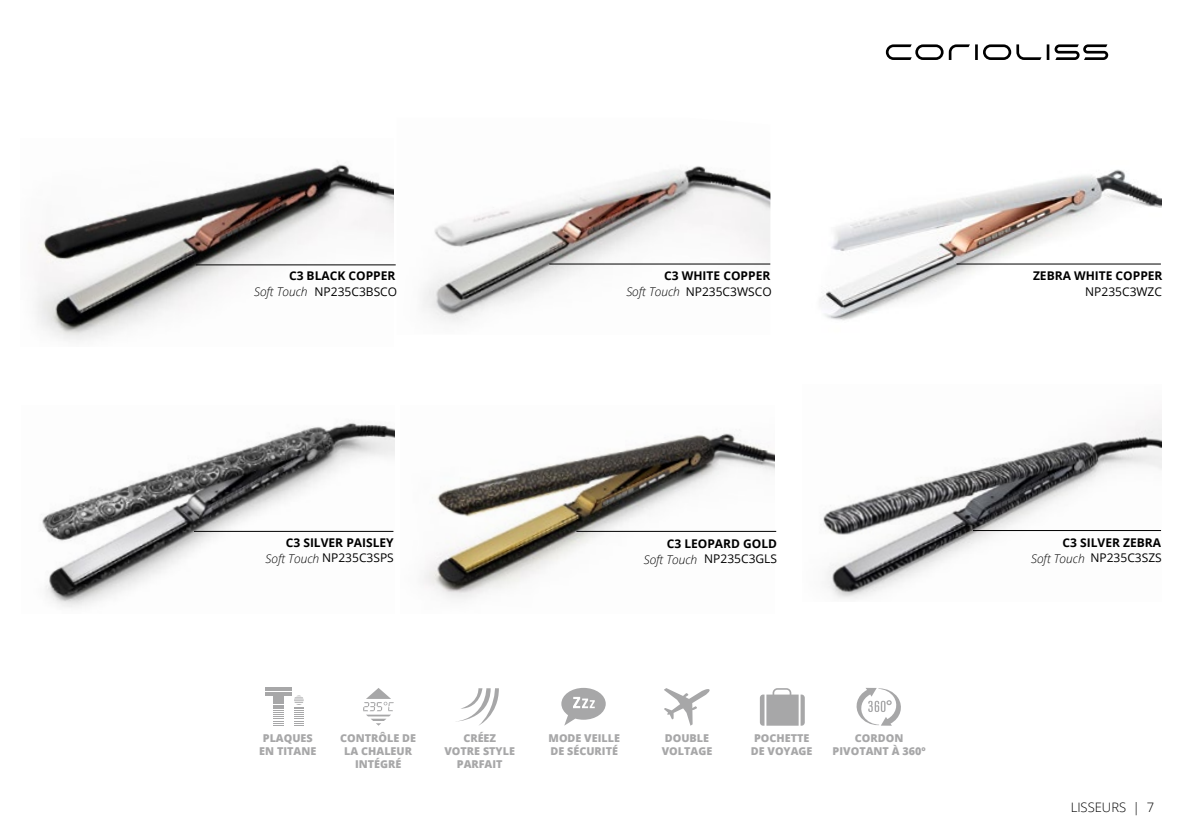
<style>
.page{position:relative;width:1191px;height:840px;background:#fff}
.page>*{position:absolute;margin:0;border:0;box-sizing:border-box;transform-origin:0 0}
.t1{font:300 13px "Open Sans";color:#000}
.t2{font:700 12px/15.6px "Open Sans";color:#000;text-align:right}
.t3{font:12px "Open Sans";color:#000}
.t4{font:italic 300 12px "Open Sans";color:#000}
.t5{font:800 10.8px/13px "Open Sans";color:#a7a7a8;text-align:center}
.s1{font-weight:300;font-style:italic}
.s2{font-weight:400}
</style>
<div class="page">
<svg style="left:265px;top:687px;width:39px;height:37px"></svg>
<svg style="left:363px;top:688px;width:31px;height:37px"></svg>
<svg style="left:456px;top:688px;width:43px;height:37px"></svg>
<svg style="left:561px;top:687px;width:45px;height:38px"></svg>
<svg style="left:664px;top:688px;width:46px;height:37px"></svg>
<svg style="left:760px;top:688px;width:44px;height:37px"></svg>
<svg style="left:856px;top:687px;width:45px;height:38px"></svg>
<img style="left:423px;top:433px;width:351px;height:167px">
<img style="left:36px;top:162px;width:357px;height:179px">
<img style="left:41px;top:422px;width:354px;height:186px">
<hr style="left:576px;top:530px;width:200px;height:1px;background:#000">
<hr style="left:196px;top:264px;width:200px;height:1px;background:#000">
<hr style="left:194px;top:530px;width:199px;height:1px;background:#000">
<img style="left:823px;top:414px;width:338px;height:185px">
<img style="left:422px;top:166px;width:348px;height:156px">
<hr style="left:973px;top:530px;width:188px;height:1px;background:#000">
<hr style="left:549px;top:263px;width:221px;height:1px;background:#000">
<img style="left:821px;top:169px;width:340px;height:151px">
<hr style="left:956px;top:263px;width:204px;height:1px;background:#000">
<svg style="left:886px;top:44px;width:222px;height:16px"></svg>
<p class="t2" style="left:289px;top:267px;width:108px">C3 BLACK COPPER</p>
<p class="t3" style="left:314px;top:283px;width:84px">NP235C3BSCO</p>
<p class="t4" style="left:254px;top:283px;width:55px">Soft Touch</p>
<p class="t2" style="left:664px;top:267px;width:108px">C3 WHITE COPPER</p>
<p class="t3" style="left:685px;top:283px;width:87px">NP235C3WSCO</p>
<p class="t4" style="left:626px;top:283px;width:55px">Soft Touch</p>
<p class="t2" style="left:1033px;top:267px;width:131px">ZEBRA WHITE COPPER</p>
<p class="t3" style="left:1085px;top:283px;width:78px">NP235C3WZC</p>
<p class="t2" style="left:266px;top:534px;width:130px">C3 SILVER PAISLEY<br><span class="s1">Soft Touch</span> <span class="s2">NP235C3SPS</span></p>
<p class="t2" style="left:1062px;top:534px;width:100px">C3 SILVER ZEBRA</p>
<p class="t2" style="left:667px;top:535px;width:112px">C3 LEOPARD GOLD</p>
<p class="t3" style="left:704px;top:550px;width:74px">NP235C3GLS</p>
<p class="t4" style="left:1031px;top:549px;width:55px">Soft Touch</p>
<p class="t3" style="left:1090px;top:549px;width:73px">NP235C3SZS</p>
<p class="t4" style="left:643px;top:550px;width:55px">Soft Touch</p>
<p class="t5" style="left:259px;top:731px;width:59px">PLAQUES<br>EN TITANE</p>
<p class="t5" style="left:340px;top:731px;width:77px">CONTRÔLE DE<br>LA CHALEUR<br>INTÉGRÉ</p>
<p class="t5" style="left:444px;top:731px;width:72px">CRÉEZ<br>VOTRE STYLE<br>PARFAIT</p>
<p class="t5" style="left:548px;top:731px;width:73px;text-align:left">MODE VEILLE<br>DE SÉCURITÉ</p>
<p class="t5" style="left:661px;top:731px;width:52px;text-align:left">DOUBLE<br>VOLTAGE</p>
<p class="t5" style="left:751px;top:731px;width:63px;text-align:left">POCHETTE<br>DE VOYAGE</p>
<p class="t5" style="left:832px;top:731px;width:94px">CORDON<br>PIVOTANT À 360º</p>
<p class="t1" style="left:1070px;top:797px;width:85px">LISSEURS | 7</p>
</div>
